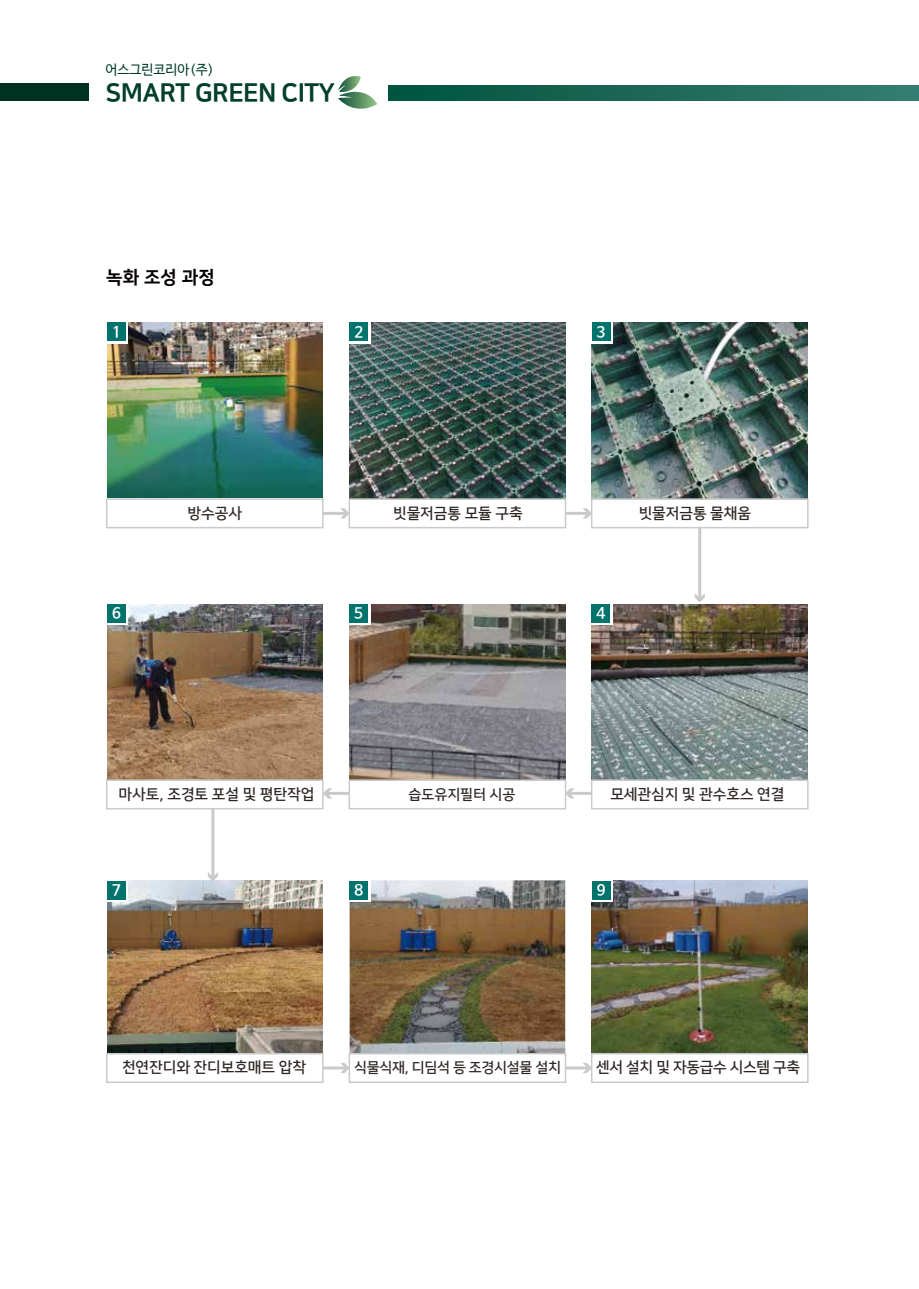
<style>
.page{position:relative;width:919px;height:1289px;background:#fff}
.page>*{position:absolute;margin:0;border:0;box-sizing:border-box;transform-origin:0 0}
.t1{font:25.5px "Nanum Square EB";letter-spacing:-.025em;color:#023e2c}
.t2{font:18px "Nanum Square EB";color:#060001}
.t3{font:15px "Nanum Square B";letter-spacing:-.005em;color:#2f2725}
.t4{font:700 15px "Nanum Barun Gothic";color:#fff}
.t5{font:14.25px "Nanum Square B";letter-spacing:-.02em;color:#2f2725}
.t6{font:13.5px "Nanum Barun Gothic";color:#023e2c}
</style>
<div class="page">
<hr style="left:323px;top:512px;width:23px;height:3px;background:#c9caca">
<svg style="left:340px;top:508px;width:8px;height:10px"></svg>
<hr style="left:565px;top:512px;width:23px;height:3px;background:#c9caca">
<svg style="left:583px;top:508px;width:8px;height:10px"></svg>
<hr style="left:323px;top:1066px;width:23px;height:3px;background:#c9caca">
<svg style="left:340px;top:1063px;width:8px;height:10px"></svg>
<hr style="left:565px;top:1066px;width:23px;height:3px;background:#c9caca">
<svg style="left:582px;top:1063px;width:9px;height:10px"></svg>
<hr style="left:568px;top:791px;width:24px;height:3px;background:#c9caca">
<svg style="left:566px;top:788px;width:8px;height:10px"></svg>
<hr style="left:326px;top:791px;width:23px;height:3px;background:#c9caca">
<svg style="left:323px;top:788px;width:9px;height:10px"></svg>
<img style="left:107px;top:880px;width:216px;height:172px">
<hr style="left:698px;top:527px;width:3px;height:72px;background:#c9caca">
<svg style="left:694px;top:593px;width:10px;height:9px"></svg>
<hr style="left:211px;top:809px;width:3px;height:69px;background:#c9caca">
<svg style="left:208px;top:872px;width:10px;height:9px"></svg>
<div style="left:0;top:83px;width:88px;height:17px;background:#003222"></div>
<svg style="left:388px;top:85px;width:530px;height:15px;background:#1b6856"></svg>
<svg style="left:338px;top:76px;width:39px;height:33px"></svg>
<img style="left:107px;top:322px;width:216px;height:175px">
<img style="left:349px;top:322px;width:216px;height:176px">
<img style="left:592px;top:322px;width:215px;height:176px">
<img style="left:107px;top:604px;width:216px;height:175px">
<img style="left:349px;top:604px;width:216px;height:175px">
<img style="left:592px;top:604px;width:215px;height:175px">
<img style="left:349px;top:880px;width:216px;height:172px">
<img style="left:592px;top:880px;width:215px;height:172px">
<div style="left:90px;top:305px;width:38px;height:38px;background:#fff"></div>
<div style="left:107px;top:322px;width:19px;height:19px;background:#00736d"></div>
<div style="left:332px;top:305px;width:38px;height:38px;background:#fff"></div>
<div style="left:349px;top:322px;width:19px;height:19px;background:#00736d"></div>
<div style="left:574px;top:305px;width:38px;height:38px;background:#fff"></div>
<div style="left:591px;top:322px;width:19px;height:19px;background:#00736d"></div>
<div style="left:90px;top:586px;width:38px;height:38px;background:#fff"></div>
<div style="left:107px;top:604px;width:19px;height:18px;background:#00736d"></div>
<div style="left:332px;top:586px;width:38px;height:38px;background:#fff"></div>
<div style="left:349px;top:604px;width:19px;height:18px;background:#00736d"></div>
<div style="left:574px;top:586px;width:38px;height:38px;background:#fff"></div>
<div style="left:591px;top:604px;width:19px;height:18px;background:#00736d"></div>
<div style="left:90px;top:863px;width:38px;height:38px;background:#fff"></div>
<div style="left:107px;top:880px;width:19px;height:19px;background:#00736d"></div>
<div style="left:332px;top:863px;width:38px;height:38px;background:#fff"></div>
<div style="left:349px;top:880px;width:19px;height:19px;background:#00736d"></div>
<div style="left:574px;top:863px;width:38px;height:38px;background:#fff"></div>
<div style="left:591px;top:880px;width:19px;height:19px;background:#00736d"></div>
<div style="left:106px;top:498px;width:217px;height:30px;background:#fff;border:2px solid #c9caca"></div>
<div style="left:348px;top:498px;width:218px;height:30px;background:#fff;border:2px solid #c9caca"></div>
<div style="left:591px;top:498px;width:217px;height:30px;background:#fff;border:2px solid #c9caca"></div>
<div style="left:106px;top:779px;width:217px;height:30px;background:#fff;border:2px solid #c9caca"></div>
<div style="left:348px;top:779px;width:218px;height:30px;background:#fff;border:2px solid #c9caca"></div>
<div style="left:591px;top:779px;width:217px;height:30px;background:#fff;border:2px solid #c9caca"></div>
<div style="left:106px;top:1052px;width:217px;height:30px;background:#fff;border:2px solid #c9caca"></div>
<div style="left:348px;top:1052px;width:218px;height:30px;background:#fff;border:2px solid #c9caca"></div>
<div style="left:591px;top:1052px;width:217px;height:30px;background:#fff;border:2px solid #c9caca"></div>
<p class="t6" style="left:105px;top:63px;width:110px">어스그린코리아(주)</p>
<p class="t1" style="left:105px;top:79px;width:231px">SMART GREEN CITY</p>
<p class="t2" style="left:106px;top:267px;width:110px">녹화 조성 과정</p>
<p class="t4" style="left:112px;top:324px;width:10px">1</p>
<p class="t4" style="left:354px;top:324px;width:10px">2</p>
<p class="t4" style="left:596px;top:324px;width:10px">3</p>
<p class="t3" style="left:188px;top:506px;width:56px">방수공사</p>
<p class="t3" style="left:393px;top:506px;width:131px">빗물저금통 모듈 구축</p>
<p class="t3" style="left:638px;top:506px;width:114px">빗물저금통 물채움</p>
<p class="t4" style="left:112px;top:605px;width:10px">6</p>
<p class="t4" style="left:354px;top:605px;width:10px">5</p>
<p class="t4" style="left:596px;top:605px;width:10px">4</p>
<p class="t3" style="left:119px;top:786px;width:197px">마사토, 조경토 포설 및 평탄작업</p>
<p class="t5" style="left:408px;top:786px;width:108px">습도유지필터 시공</p>
<p class="t3" style="left:610px;top:786px;width:175px">모세관심지 및 관수호스 연결</p>
<p class="t4" style="left:112px;top:882px;width:10px">7</p>
<p class="t4" style="left:354px;top:882px;width:10px">8</p>
<p class="t4" style="left:596px;top:882px;width:10px">9</p>
<p class="t3" style="left:122px;top:1059px;width:185px">천연잔디와 잔디보호매트 압착</p>
<p class="t5" style="left:354px;top:1059px;width:208px">식물식재, 디딤석 등 조경시설물 설치</p>
<p class="t3" style="left:596px;top:1059px;width:205px">센서 설치 및 자동급수 시스템 구축</p>
</div>
